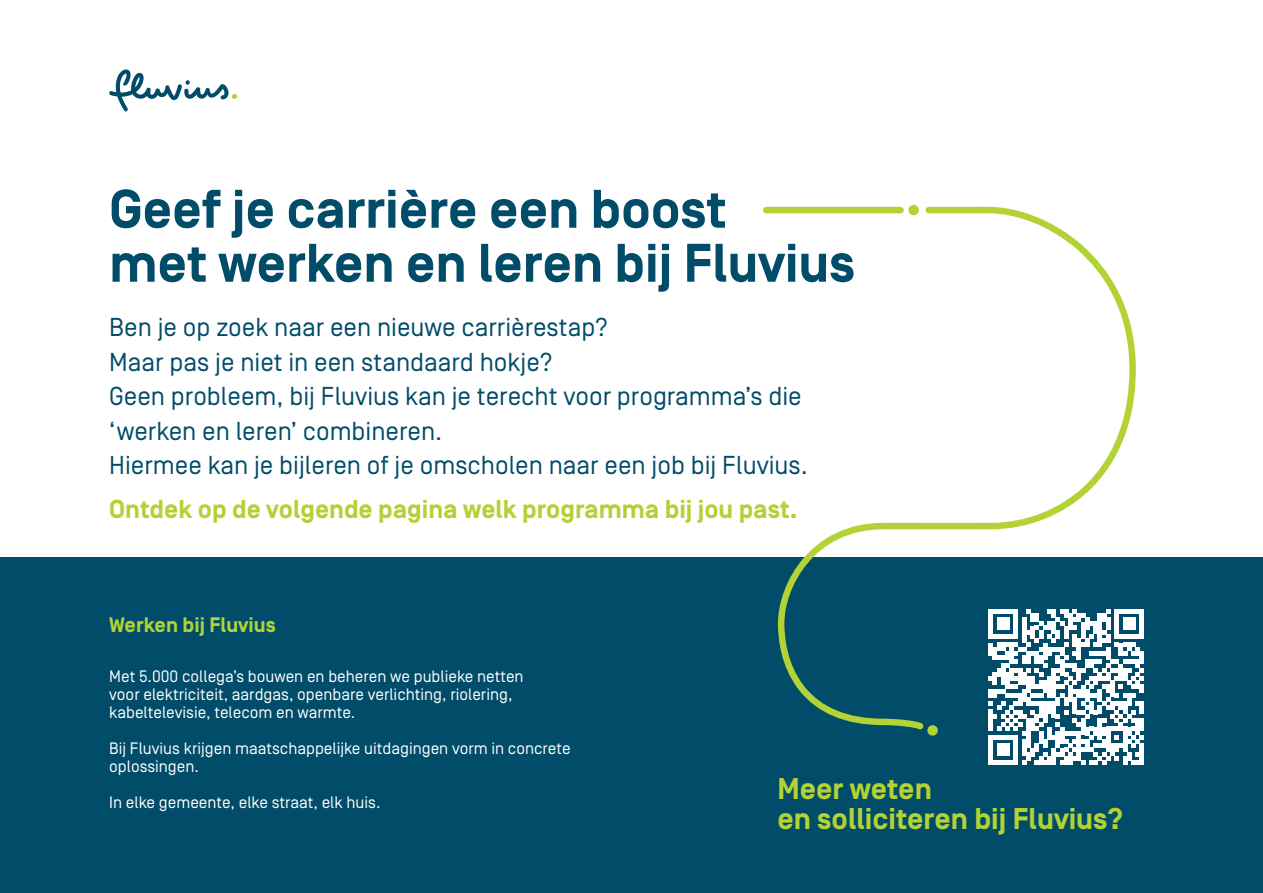
<style>
.page{position:relative;width:1263px;height:893px;background:#fff}
.page>*{position:absolute;margin:0;border:0;box-sizing:border-box;transform-origin:0 0}
.t1{font:700 54.15px/54px "Simplon BP";color:#004c69}
.t2{font:700 30px/30px "Simplon BP";color:#b2d235}
.t3{font:25.95px/34.5px "Simplon BP Regular";color:#004c69}
.t4{font:700 25.95px "Simplon BP";color:#b3d136}
.t5{font:700 21px "Simplon BP";color:#b2d235}
.t6{font:16.5px/18px "Simplon BP Regular";color:#fff}
</style>
<div class="page">
<svg style="left:109px;top:69px;width:128px;height:43px"></svg>
<div style="left:0;top:557px;width:1263px;height:336px;background:#004c69"></div>
<svg style="left:988px;top:609px;width:156px;height:156px"></svg>
<hr style="left:1140px;top:744px;width:4px;height:21px;background:#fff">
<div style="left:927px;top:725px;width:11px;height:11px;background:#b2d235;border-radius:50%"></div>
<svg style="left:778px;top:207px;width:358px;height:523px"></svg>
<div style="left:908px;top:205px;width:11px;height:10px;background:#b2d235;border-radius:50%"></div>
<div style="left:763px;top:207px;width:141px;height:6px;background:#b2d235;border-radius:3px"></div>
<h1 class="t1" style="left:109px;top:184px;width:747px">Geef je carrière een boost<br>met werken en leren bij Fluvius</h1>
<p class="t3" style="left:109px;top:310px;width:700px">Ben je op zoek naar een nieuwe carrièrestap?<br>Maar pas je niet in een standaard hokje?<br>Geen probleem, bij Fluvius kan je terecht voor programma’s die ‘werken en leren’ combineren.<br>Hiermee kan je bijleren of je omscholen naar een job bij Fluvius.</p>
<h3 class="t4" style="left:109px;top:494px;width:690px">Ontdek op de volgende pagina welk programma bij jou past.</h3>
<p class="t5" style="left:109px;top:613px;width:168px">Werken bij Fluvius</p>
<p class="t6" style="left:109px;top:667px;width:416px">Met 5.000 collega’s bouwen en beheren we publieke netten voor elektriciteit, aardgas, openbare verlichting, riolering, kabeltelevisie, telecom en warmte.</p>
<p class="t6" style="left:109px;top:739px;width:463px">Bij Fluvius krijgen maatschappelijke uitdagingen vorm in concrete oplossingen.</p>
<p class="t6" style="left:109px;top:793px;width:273px">In elke gemeente, elke straat, elk huis.</p>
<h2 class="t2" style="left:777px;top:775px;width:348px">Meer weten<br>en solliciteren bij Fluvius?</h2>
</div>
